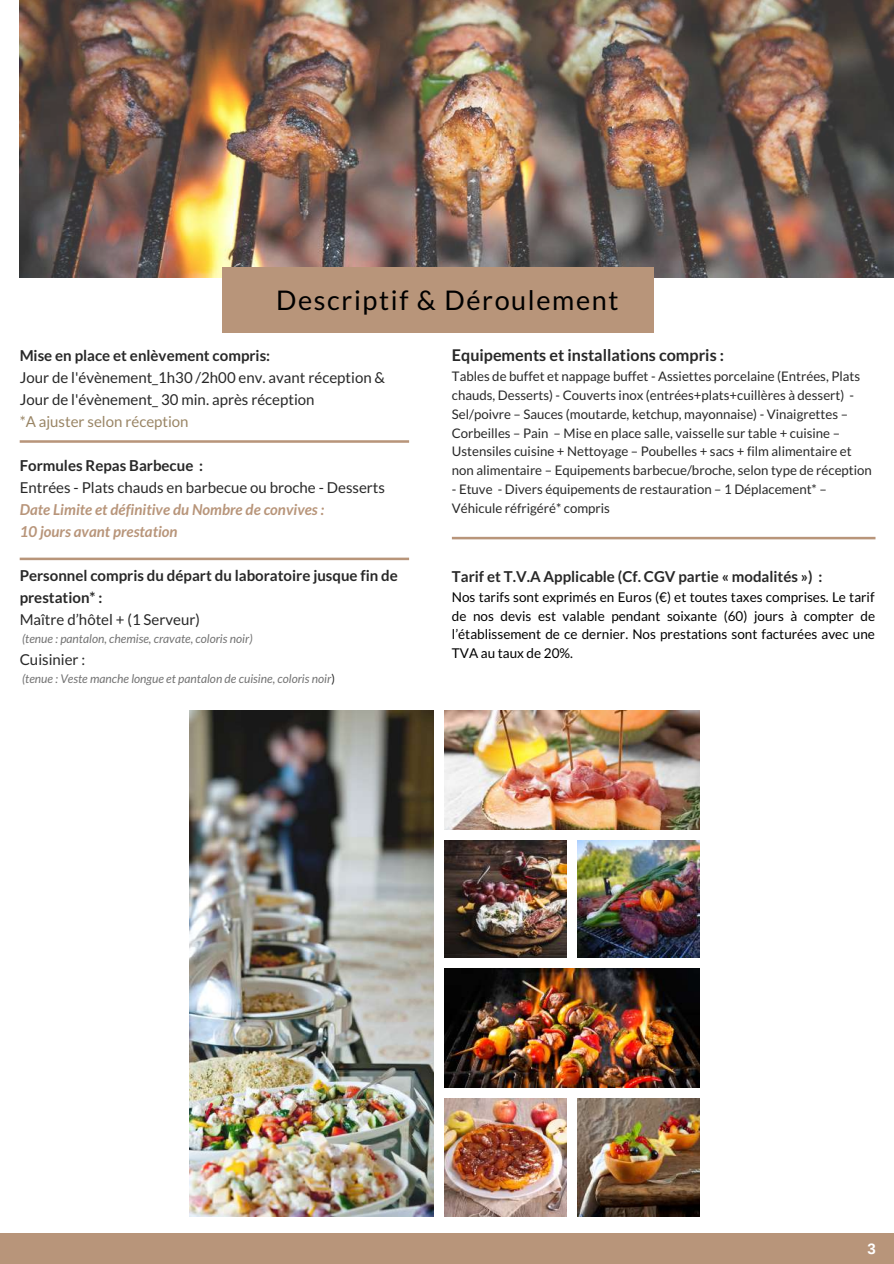
<style>
.page{position:relative;width:894px;height:1264px;background:#fff}
.page>*{position:absolute;margin:0;border:0;box-sizing:border-box;transform-origin:0 0}
.t1{font:27px "Lato";letter-spacing:.06em;color:#000}
.t2{font:700 16.2px "Lato";color:#282828}
.t3{font:15px/22px "Lato";color:#282828}
.t4{font:700 15px/22px "Lato";color:#282828}
.t5{font:italic 700 15px/22px "Lato";color:#b8957a}
.t6{font:15px "Lato";color:#998565}
.t7{font:700 15px "Arimo";color:#fff}
.t8{font:13.5px/18.6px "Lato";color:#000;text-align:justify}
.t9{font:13.2px/18.8px "Lato";color:#282828}
.t10{font:italic 12px "Lato";color:#737373}
.s1{font-style:normal;color:#282828}
</style>
<div class="page">
<img style="left:190px;top:711px;width:243px;height:505px">
<img style="left:444px;top:711px;width:255px;height:118px">
<img style="left:444px;top:840px;width:122px;height:117px">
<img style="left:577px;top:840px;width:122px;height:117px">
<img style="left:444px;top:968px;width:255px;height:119px">
<img style="left:444px;top:1098px;width:122px;height:118px">
<img style="left:577px;top:1098px;width:122px;height:118px">
<img style="left:20px;top:0;width:873px;height:277px">
<div style="left:0;top:1233px;width:893px;height:30px;background:#b8957a"></div>
<svg style="left:20px;top:440px;width:389px;height:3px"></svg>
<div style="left:222px;top:268px;width:431px;height:65px;background:#b8957a"></div>
<svg style="left:20px;top:557px;width:389px;height:3px"></svg>
<svg style="left:452px;top:537px;width:423px;height:2px"></svg>
<h1 class="t1" style="left:276px;top:283px;width:344px">Descriptif &amp; Déroulement</h1>
<p class="t4" style="left:20px;top:344px;width:252px">Mise en place et enlèvement compris:</p>
<p class="t3" style="left:20px;top:366px;width:367px">Jour de l'évènement_1h30 /2h00 env. avant réception &amp;<br>Jour de l'évènement_ 30 min. après réception</p>
<p class="t6" style="left:20px;top:412px;width:170px">*A ajuster selon réception</p>
<p class="t4" style="left:20px;top:454px;width:185px">Formules Repas Barbecue :</p>
<p class="t3" style="left:20px;top:476px;width:367px">Entrées - Plats chauds en barbecue ou broche - Desserts</p>
<p class="t5" style="left:20px;top:498px;width:306px">Date Limite et définitive du Nombre de convives :<br>10 jours avant prestation</p>
<p class="t4" style="left:20px;top:564px;width:379px">Personnel compris du départ du laboratoire jusque fin de prestation* :</p>
<p class="t3" style="left:20px;top:608px;width:182px">Maître d’hôtel + (1 Serveur)</p>
<p class="t10" style="left:22px;top:631px;width:232px">(tenue : pantalon, chemise, cravate, coloris noir)</p>
<p class="t3" style="left:20px;top:648px;width:67px">Cuisinier :</p>
<p class="t10" style="left:22px;top:671px;width:314px">(tenue : Veste manche longue et pantalon de cuisine, coloris noir<span class="s1">)</span></p>
<p class="t2" style="left:452px;top:345px;width:274px">Equipements et installations compris :</p>
<p class="t9" style="left:452px;top:366px;width:421px">Tables de buffet et nappage buffet - Assiettes porcelaine (Entrées, Plats chauds, Desserts) - Couverts inox (entrées+plats+cuillères à dessert) - Sel/poivre – Sauces (moutarde, ketchup, mayonnaise) - Vinaigrettes – Corbeilles – Pain – Mise en place salle, vaisselle sur table + cuisine – Ustensiles cuisine + Nettoyage – Poubelles + sacs + film alimentaire et non alimentaire – Equipements barbecue/broche, selon type de réception</p>
<p class="t9" style="left:452px;top:479px;width:376px">- Etuve - Divers équipements de restauration – 1 Déplacement* –<br>Véhicule réfrigéré* compris</p>
<p class="t4" style="left:452px;top:565px;width:372px">Tarif et T.V.A Applicable (Cf. CGV partie « modalités ») :</p>
<p class="t8" style="left:452px;top:587px;width:424px">Nos tarifs sont exprimés en Euros (€) et toutes taxes comprises. Le tarif de nos devis est valable pendant soixante (60) jours à compter de l’établissement de ce dernier. Nos prestations sont facturées avec une TVA au taux de 20%.</p>
<p class="t7" style="left:867px;top:1240px;width:10px">3</p>
</div>
